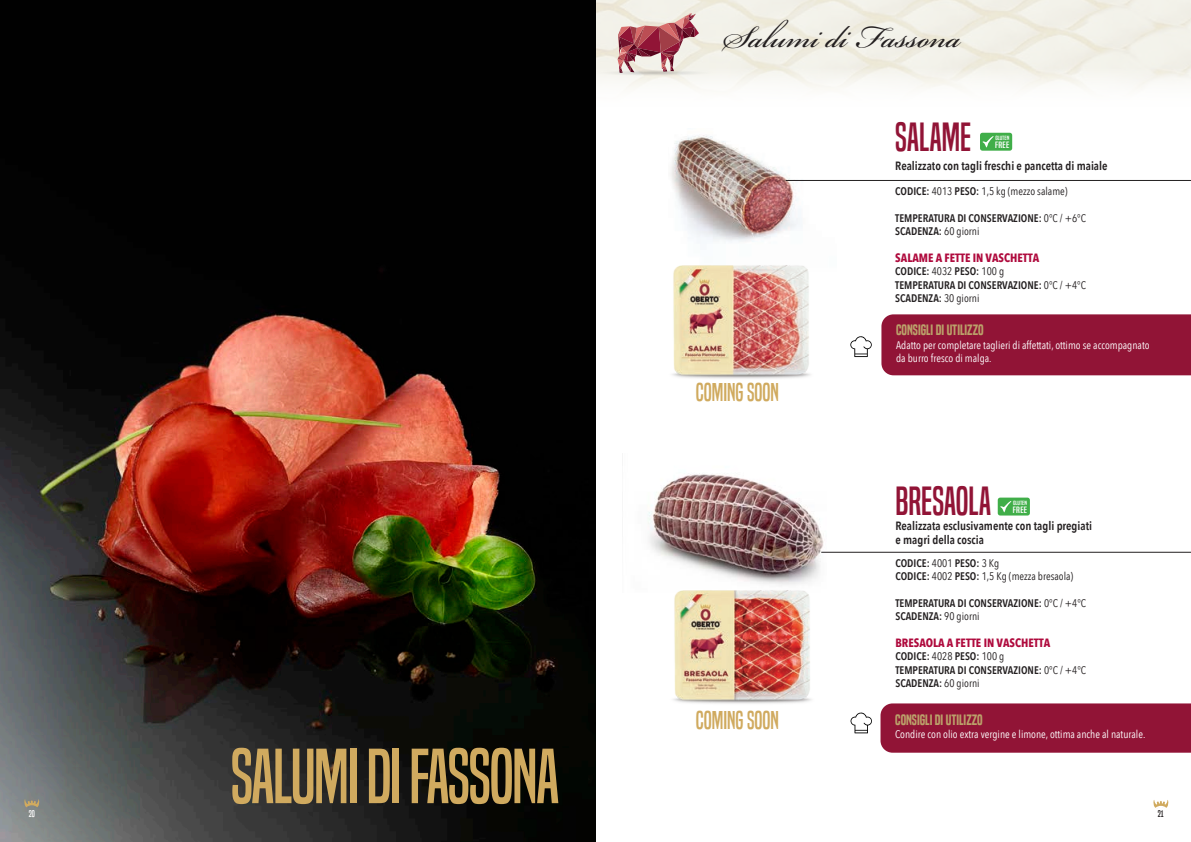
<style>
.page{position:relative;width:1191px;height:842px;background:#fff}
.page>*{position:absolute;margin:0;border:0;box-sizing:border-box;transform-origin:0 0}
.t1{font:72px "Built Titling Rg";letter-spacing:-.02em;color:#d0aa5f}
.t2{font:48px "Bickham Script Pro";color:#231f20}
.t3{font:38px "Built Titling Rg";color:#911436}
.t4{font:24px "Built Titling Rg";color:#d0aa5f}
.t5{font:14px "Built Titling Sb";color:#bba16a}
.t6{font:600 12px "Avenir Next Condensed";color:#231f20}
.t7{font:700 12px "Avenir Next Condensed";color:#af0a3d}
.t8{font:600 11px "Avenir Next Condensed";color:#231f20}
.t9{font:11px "Avenir Next Condensed";color:#fff}
.t10{font:11px "Avenir Next Condensed";color:#231f20}
.t11{font:9px "Built Titling Rg";color:#fff}
.t12{font:9px "Built Titling Rg";color:#231f20}
.t13{font:8.6px "Built Titling Rg";letter-spacing:.02em;color:#fff;scale:1.31 1}
.t14{font:5.7px "Built Titling Rg";color:#fff;scale:1.31 1}
.s1{font-weight:600}
.s2{font-weight:400}
</style>
<div class="page">
<img style="left:595px;top:0;width:596px;height:110px">
<img style="left:0;top:0;width:595px;height:842px">
<svg style="left:24px;top:799px;width:16px;height:9px"></svg>
<img style="left:671px;top:135px;width:132px;height:106px">
<svg style="left:1153px;top:800px;width:15px;height:8px"></svg>
<svg style="left:589px;top:13px;width:123px;height:63px;background:#c8a7a6"></svg>
<div style="left:881px;top:314px;width:310px;height:61px;background:#911436"></div>
<svg style="left:850px;top:336px;width:21px;height:21px"></svg>
<img style="left:672px;top:241px;width:139px;height:138px">
<hr style="left:785px;top:180px;width:406px;height:1px;background:#231f20">
<img style="left:648px;top:473px;width:179px;height:94px">
<div style="left:880px;top:703px;width:311px;height:50px;background:#911436"></div>
<svg style="left:850px;top:712px;width:22px;height:21px"></svg>
<hr style="left:821px;top:552px;width:370px;height:1px;background:#231f20">
<img style="left:673px;top:567px;width:147px;height:137px">
<div style="left:980px;top:133px;width:32px;height:18px;background:#40ae49;border-radius:2px"></div>
<svg style="left:982px;top:136px;width:12px;height:12px"></svg>
<div style="left:997px;top:498px;width:33px;height:17px;background:#40ae49;border-radius:2px"></div>
<svg style="left:1000px;top:501px;width:11px;height:11px"></svg>
<p class="t11" style="left:29px;top:808px;width:8px">20</p>
<p class="t1" style="left:231px;top:734px;width:330px">SALUMI DI FASSONA</p>
<p class="t2" style="left:723px;top:2px;width:239px">Salumi di Fassona</p>
<p class="t3" style="left:895px;top:115px;width:77px">SALAME</p>
<p class="t6" style="left:895px;top:155px;width:214px">Realizzato con tagli freschi e pancetta di maiale</p>
<p class="t10" style="left:895px;top:185px;width:174px"><span class="s1">CODICE:</span> 4013 <span class="s1">PESO:</span> 1,5 kg (mezzo salame)</p>
<p class="t8" style="left:895px;top:208px;width:192px">TEMPERATURA DI CONSERVAZIONE: <span class="s2">0°C / +6°C</span></p>
<p class="t8" style="left:895px;top:222px;width:86px">SCADENZA: <span class="s2">60 giorni</span></p>
<p class="t7" style="left:895px;top:251px;width:145px">SALAME A FETTE IN VASCHETTA</p>
<p class="t8" style="left:895px;top:262px;width:110px">CODICE: <span class="s2">4032</span> PESO: <span class="s2">100 g</span></p>
<p class="t8" style="left:895px;top:275px;width:192px">TEMPERATURA DI CONSERVAZIONE: <span class="s2">0°C / +4°C</span></p>
<p class="t8" style="left:895px;top:288px;width:86px">SCADENZA: <span class="s2">30 giorni</span></p>
<p class="t14" style="left:995px;top:135px;width:12px">GLUTEN</p>
<p class="t13" style="left:995px;top:139px;width:12px">FREE</p>
<p class="t4" style="left:695px;top:378px;width:85px">COMING SOON</p>
<p class="t5" style="left:896px;top:322px;width:89px">CONSIGLI DI UTILIZZO</p>
<p class="t9" style="left:896px;top:338px;width:255px">Adatto per completare taglieri di affettati, ottimo se accompagnato</p>
<p class="t9" style="left:896px;top:351px;width:97px">da burro fresco di malga.</p>
<p class="t4" style="left:695px;top:705px;width:85px">COMING SOON</p>
<p class="t3" style="left:895px;top:479px;width:97px">BRESAOLA</p>
<p class="t14" style="left:1013px;top:499px;width:12px">GLUTEN</p>
<p class="t13" style="left:1013px;top:504px;width:12px">FREE</p>
<p class="t6" style="left:895px;top:515px;width:198px">Realizzata esclusivamente con tagli pregiati</p>
<p class="t6" style="left:895px;top:529px;width:90px">e magri della coscia</p>
<p class="t8" style="left:895px;top:554px;width:105px">CODICE: <span class="s2">4001</span> PESO: <span class="s2">3 Kg</span></p>
<p class="t10" style="left:895px;top:570px;width:179px"><span class="s1">CODICE:</span> 4002 <span class="s1">PESO:</span> 1,5 Kg (mezza bresaola)</p>
<p class="t8" style="left:895px;top:593px;width:192px">TEMPERATURA DI CONSERVAZIONE: <span class="s2">0°C / +4°C</span></p>
<p class="t8" style="left:895px;top:607px;width:86px">SCADENZA: <span class="s2">90 giorni</span></p>
<p class="t7" style="left:895px;top:636px;width:156px">BRESAOLA A FETTE IN VASCHETTA</p>
<p class="t8" style="left:895px;top:647px;width:110px">CODICE: <span class="s2">4028</span> PESO: <span class="s2">100 g</span></p>
<p class="t8" style="left:895px;top:660px;width:192px">TEMPERATURA DI CONSERVAZIONE: <span class="s2">0°C / +4°C</span></p>
<p class="t8" style="left:895px;top:673px;width:86px">SCADENZA: <span class="s2">60 giorni</span></p>
<p class="t5" style="left:895px;top:711px;width:89px">CONSIGLI DI UTILIZZO</p>
<p class="t9" style="left:895px;top:728px;width:252px">Condire con olio extra vergine e limone, ottima anche al naturale.</p>
<p class="t12" style="left:1158px;top:808px;width:7px">21</p>
</div>
